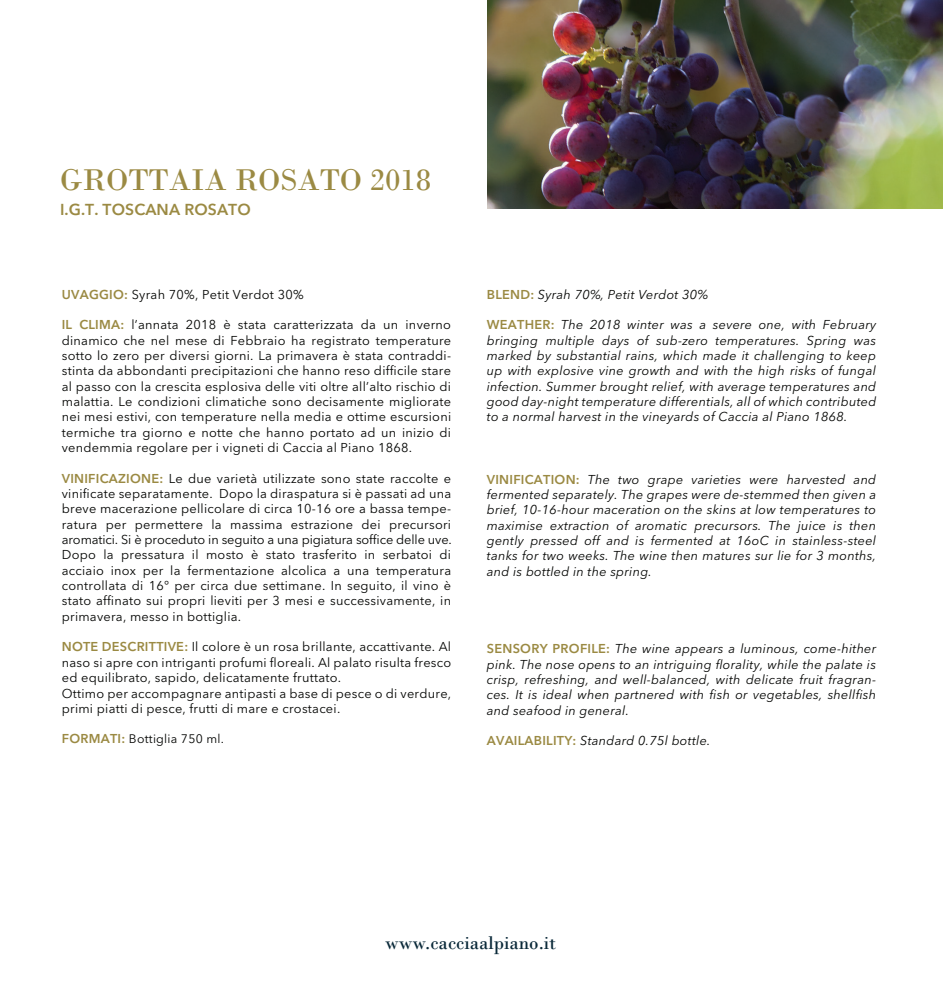
<style>
.page{position:relative;width:943px;height:993px;background:#fff}
.page>*{position:absolute;margin:0;border:0;box-sizing:border-box;transform-origin:0 0}
.t1{font:31.5px "Bodoni";letter-spacing:-.005em;color:#9b8a43}
.t2{font:19.25px "Bodoni";color:#092838}
.t3{font:600 15.75px "Avenir Next LT Pro";letter-spacing:.01em;color:#9b8a43}
.t4{font:12.78px/15.4px "Avenir Next LT Pro";letter-spacing:.02em;color:#040503;text-align:justify}
.t5{font:italic 12.78px/15.4px "Avenir Next LT Pro";letter-spacing:.02em;color:#040503;text-align:justify}
.t6{font:12.25px "Avenir Next LT Pro";letter-spacing:.02em;color:#040503}
.s1{font-weight:600;color:#9b8a43}
.s2{font-weight:600;font-size:12.78px;color:#9b8a43}
.s3{font-weight:600;font-style:normal;color:#9b8a43}
</style>
<div class="page">
<img style="left:487px;top:0;width:456px;height:209px">
<h1 class="t1" style="left:60px;top:161px;width:373px">GROTTAIA ROSATO 2018</h1>
<p class="t3" style="left:60px;top:199px;width:192px">I.G.T. TOSCANA ROSATO</p>
<p class="t4" style="left:62px;top:286px;width:243px"><span class="s1">UVAGGIO:</span> Syrah 70%, Petit Verdot 30%</p>
<p class="t4" style="left:62px;top:317px;width:391px"><span class="s1">IL CLIMA:</span> l’annata 2018 è stata caratterizzata da un inverno dinamico che nel mese di Febbraio ha registrato temperature sotto lo zero per diversi giorni. La primavera è stata contraddi&shy;stinta da abbondanti precipitazioni che hanno reso difficile stare al passo con la crescita esplosiva delle viti oltre all’alto rischio di malattia. Le condizioni climatiche sono decisamente migliorate nei mesi estivi, con temperature nella media e ottime escursioni termiche tra giorno e notte che hanno portato ad un inizio di vendemmia regolare per i vigneti di Caccia al Piano 1868.</p>
<p class="t4" style="left:62px;top:470px;width:391px"><span class="s1">VINIFICAZIONE:</span> Le due varietà utilizzate sono state raccolte e vinificate separatamente. Dopo la diraspatura si è passati ad una breve macerazione pellicolare di circa 10-16 ore a bassa tempe&shy;ratura per permettere la massima estrazione dei precursori aromatici. Si è proceduto in seguito a una pigiatura soffice delle uve.<br>Dopo la pressatura il mosto è stato trasferito in serbatoi di acciaio inox per la fermentazione alcolica a una temperatura controllata di 16° per circa due settimane. In seguito, il vino è stato affinato sui propri lieviti per 3 mesi e successivamente, in primavera, messo in bottiglia.</p>
<p class="t4" style="left:62px;top:639px;width:391px;text-align:left"><span class="s1">NOTE DESCRITTIVE:</span> Il colore è un rosa brillante, accattivante. Al naso si apre con intriganti profumi floreali. Al palato risulta fresco ed equilibrato, sapido, delicatamente fruttato.<br>Ottimo per accompagnare antipasti a base di pesce o di verdure, primi piatti di pesce, frutti di mare e crostacei.</p>
<p class="t6" style="left:62px;top:731px;width:164px"><span class="s2">FORMATI:</span> Bottiglia 750 ml.</p>
<p class="t5" style="left:487px;top:286px;width:223px"><span class="s3">BLEND:</span> Syrah 70%, Petit Verdot 30%</p>
<p class="t5" style="left:487px;top:317px;width:391px"><span class="s3">WEATHER:</span> The 2018 winter was a severe one, with February bringing multiple days of sub-zero temperatures. Spring was marked by substantial rains, which made it challenging to keep up with explosive vine growth and with the high risks of fungal infection. Summer brought relief, with average temperatures and good day-night temperature differentials, all of which contributed to a normal harvest in the vineyards of Caccia al Piano 1868.</p>
<p class="t5" style="left:487px;top:471px;width:391px"><span class="s3">VINIFICATION:</span> The two grape varieties were harvested and fermented separately. The grapes were de-stemmed then given a brief, 10-16-hour maceration on the skins at low temperatures to maximise extraction of aromatic precursors. The juice is then gently pressed off and is fermented at 16oC in stainless-steel tanks for two weeks. The wine then matures sur lie for 3 months, and is bottled in the spring.</p>
<p class="t5" style="left:487px;top:640px;width:391px"><span class="s3">SENSORY PROFILE:</span> The wine appears a luminous, come-hither pink. The nose opens to an intriguing florality, while the palate is crisp, refreshing, and well-balanced, with delicate fruit fragran&shy;ces. It is ideal when partnered with fish or vegetables, shellfish and seafood in general.</p>
<p class="t5" style="left:487px;top:732px;width:225px"><span class="s3">AVAILABILITY:</span> Standard 0.75l bottle.</p>
<h2 class="t2" style="left:385px;top:930px;width:173px">www.cacciaalpiano.it</h2>
</div>
